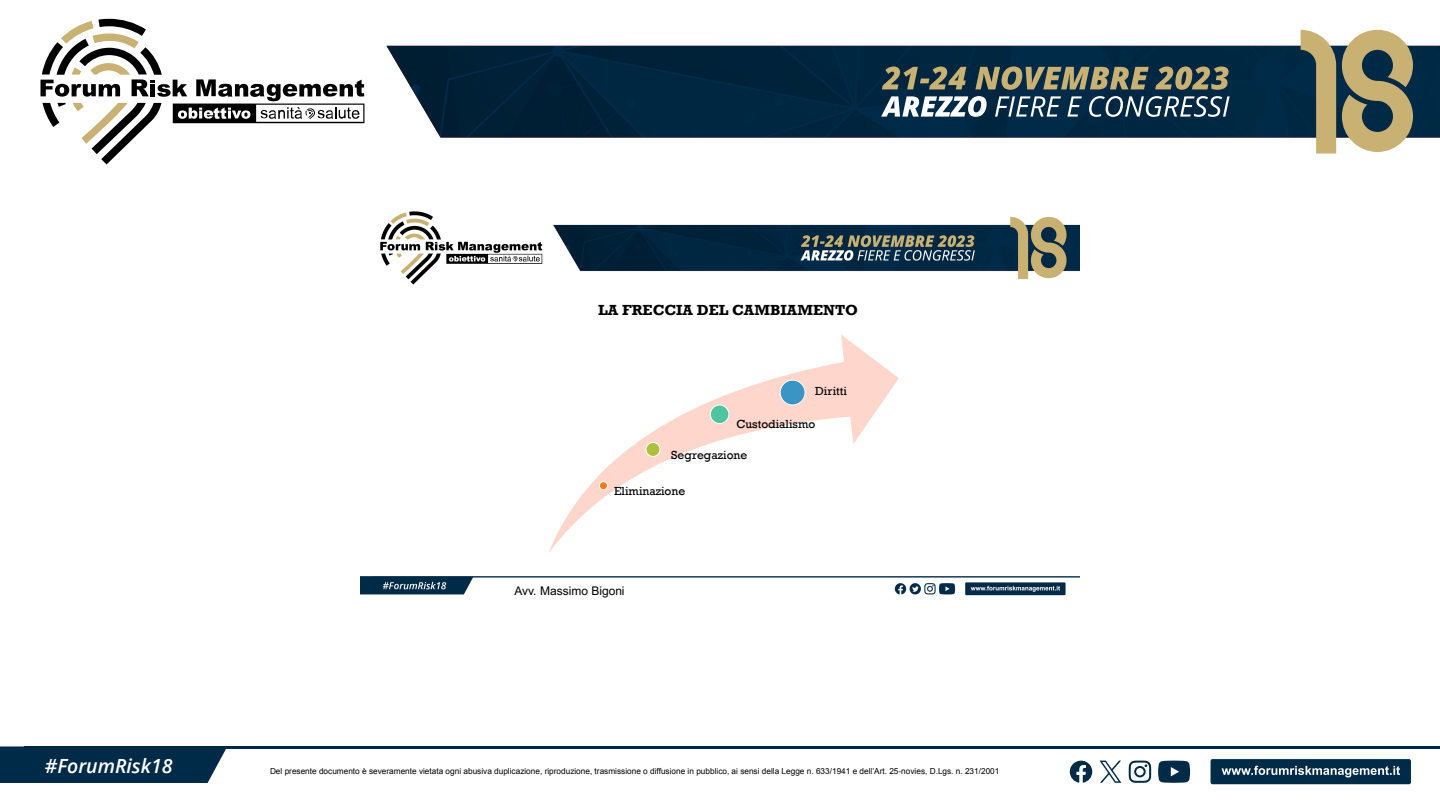
<style>
.page{position:relative;width:1440px;height:810px;background:#fff}
.page>*{position:absolute;margin:0;border:0;box-sizing:border-box;transform-origin:0 0}
.t1{font:italic 600 19.5px "Open Sans";color:#fff}
.t2{font:700 15px "Rockwell";color:#000}
.t3{font:12px "Rockwell";color:#000}
.t4{font:12px "Arial";color:#000}
.t5{font:8.25px "Arial";color:#000}
</style>
<div class="page">
<div style="left:0;top:746px;width:226px;height:37px;background:#002b48"></div>
<div style="left:1210px;top:759px;width:201px;height:26px;background:#002b48;border-radius:3px"></div>
<div style="left:1210px;top:758px;width:202px;height:27px;border:1px solid #fff;border-radius:3px"></div>
<svg style="left:1222px;top:766px;width:178px;height:11px"></svg>
<hr style="left:24px;top:746px;width:1416px;height:3px;background:#002b48">
<img style="left:386px;top:46px;width:1054px;height:92px">
<svg style="left:1342px;top:30px;width:71px;height:122px;background:#9a9575"></svg>
<svg style="left:1301px;top:30px;width:35px;height:124px;background:#929074"></svg>
<svg style="left:40px;top:19px;width:324px;height:145px"></svg>
<svg style="left:881px;top:96px;width:349px;height:21px"></svg>
<svg style="left:882px;top:66px;width:347px;height:24px;background:#656c5b"></svg>
<svg style="left:1129px;top:761px;width:22px;height:22px"></svg>
<svg style="left:1158px;top:761px;width:32px;height:22px"></svg>
<svg style="left:1070px;top:761px;width:22px;height:22px"></svg>
<svg style="left:1100px;top:761px;width:21px;height:22px"></svg>
<img style="left:360px;top:211px;width:720px;height:385px">
<svg style="left:548px;top:334px;width:351px;height:220px"></svg>
<div style="left:599px;top:482px;width:9px;height:8px;background:#fc7715;border-radius:50%"></div>
<div style="left:599px;top:481px;width:9px;height:9px;border:1px solid #fff;border-radius:50%"></div>
<div style="left:646px;top:442px;width:14px;height:14px;background:#afbf41;border-radius:50%"></div>
<div style="left:645px;top:442px;width:15px;height:15px;border:1px solid #fff;border-radius:50%"></div>
<div style="left:710px;top:405px;width:19px;height:19px;background:#50c49f;border-radius:50%"></div>
<div style="left:710px;top:405px;width:19px;height:19px;border:1px solid #fff;border-radius:50%"></div>
<div style="left:780px;top:380px;width:25px;height:25px;background:#3b95c4;border-radius:50%"></div>
<div style="left:780px;top:380px;width:26px;height:25px;border:1px solid #fff;border-radius:50%"></div>
<h2 class="t2" style="left:598px;top:301px;width:261px">LA FRECCIA DEL CAMBIAMENTO</h2>
<h3 class="t3" style="left:815px;top:384px;width:33px">Diritti</h3>
<h3 class="t3" style="left:736px;top:417px;width:81px">Custodialismo</h3>
<h3 class="t3" style="left:671px;top:448px;width:78px">Segregazione</h3>
<h3 class="t3" style="left:614px;top:484px;width:73px">Eliminazione</h3>
<h3 class="t4" style="left:514px;top:582px;width:112px">Avv. Massimo Bigoni</h3>
<h1 class="t1" style="left:45px;top:752px;width:129px">#ForumRisk18</h1>
<p class="t5" style="left:270px;top:766px;width:731px">Del presente documento è severamente vietata ogni abusiva duplicazione, riproduzione, trasmissione o diffusione in pubblico, ai sensi della Legge n. 633/1941 e dell’Art. 25-novies, D.Lgs. n. 231/2001</p>
</div>
